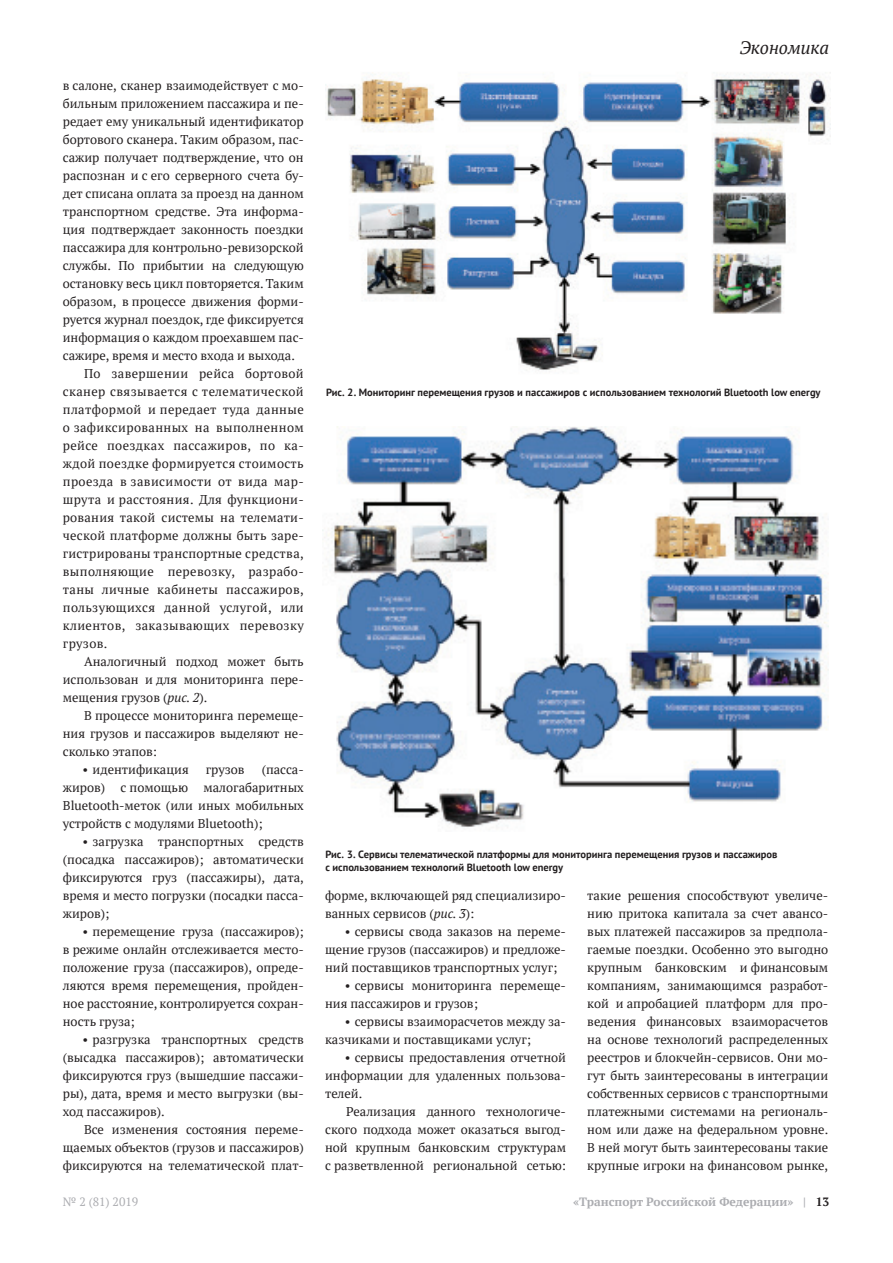
<style>
.page{position:relative;width:893px;height:1263px;background:#fff}
.page>*{position:absolute;margin:0;border:0;box-sizing:border-box;transform-origin:0 0}
.t1{font:italic 18px "PT Serif";color:#231f20}
.t2{font:12.75px/18px "PT Serif";color:#231f20;text-align:justify}
.t3{font:12.75px "PT Serif";letter-spacing:.03em;color:#231f20}
.t4{font:12.75px "PT Serif";letter-spacing:.02em;color:#231f20}
.t5{font:700 12px "PT Serif";color:#acadb1}
.t6{font:12px "PT Serif";color:#acadb1}
.t7{font:700 10.5px/12.6px "PT Sans";color:#231f20}
.s1{font-style:italic}
.s2{color:#231f20}
</style>
<div class="page">
<img style="left:322px;top:426px;width:507px;height:401px">
<img style="left:325px;top:72px;width:504px;height:299px">
<p class="t2" style="left:63px;top:76px;width:242px">в салоне, сканер взаимодействует с мо-</p>
<p class="t2" style="left:63px;top:94px;width:242px">бильным приложением пассажира и пе-</p>
<p class="t2" style="left:63px;top:112px;width:242px">редает ему уникальный идентификатор</p>
<p class="t2" style="left:63px;top:130px;width:242px">бортового сканера. Таким образом, пас-</p>
<p class="t2" style="left:63px;top:148px;width:242px">сажир получает подтверждение, что он</p>
<p class="t2" style="left:63px;top:166px;width:242px">распознан и с его серверного счета бу-</p>
<p class="t2" style="left:63px;top:184px;width:242px">дет списана оплата за проезд на данном</p>
<p class="t2" style="left:63px;top:202px;width:242px">транспортном средстве. Эта информа-</p>
<p class="t2" style="left:63px;top:220px;width:242px">ция подтверждает законность поездки</p>
<p class="t2" style="left:63px;top:238px;width:242px">пассажира для контрольно-ревизорской</p>
<p class="t2" style="left:63px;top:256px;width:242px">службы. По прибытии на следующую</p>
<p class="t2" style="left:63px;top:274px;width:242px">остановку весь цикл повторяется. Таким</p>
<p class="t2" style="left:63px;top:292px;width:242px">образом, в процессе движения форми-</p>
<p class="t2" style="left:63px;top:310px;width:242px">руется журнал поездок, где фиксируется</p>
<p class="t2" style="left:63px;top:328px;width:242px">информация о каждом проехавшем пас-</p>
<p class="t2" style="left:63px;top:346px;width:234px">сажире, время и место входа и выхода.</p>
<p class="t3" style="left:84px;top:365px;width:221px">По завершении рейса бортовой</p>
<p class="t3" style="left:63px;top:383px;width:242px">сканер связывается с телематической</p>
<p class="t3" style="left:63px;top:401px;width:242px">платформой и передает туда данные</p>
<p class="t3" style="left:63px;top:419px;width:242px">о зафиксированных на выполненном</p>
<p class="t3" style="left:63px;top:437px;width:242px">рейсе поездках пассажиров, по ка-</p>
<p class="t3" style="left:63px;top:455px;width:242px">ждой поездке формируется стоимость</p>
<p class="t3" style="left:63px;top:473px;width:242px">проезда в зависимости от вида мар-</p>
<p class="t4" style="left:63px;top:491px;width:242px">шрута и расстояния. Для функциони-</p>
<p class="t4" style="left:63px;top:509px;width:242px">рования такой системы на телемати-</p>
<p class="t4" style="left:63px;top:527px;width:242px">ческой платформе должны быть заре-</p>
<p class="t4" style="left:63px;top:545px;width:242px">гистрированы транспортные средства,</p>
<p class="t3" style="left:63px;top:563px;width:242px">выполняющие перевозку, разрабо-</p>
<p class="t3" style="left:63px;top:581px;width:242px">таны личные кабинеты пассажиров,</p>
<p class="t3" style="left:63px;top:599px;width:242px">пользующихся данной услугой, или</p>
<p class="t3" style="left:63px;top:617px;width:242px">клиентов, заказывающих перевозку</p>
<p class="t2" style="left:63px;top:634px;width:46px">грузов.</p>
<p class="t2" style="left:84px;top:652px;width:221px">Аналогичный подход может быть</p>
<p class="t2" style="left:63px;top:670px;width:242px">использован и для мониторинга пере-</p>
<p class="t2" style="left:63px;top:688px;width:146px">мещения грузов (<span class="s1">рис. 2</span>).</p>
<p class="t2" style="left:84px;top:706px;width:221px">В процессе мониторинга перемеще-</p>
<p class="t2" style="left:63px;top:724px;width:242px">ния грузов и пассажиров выделяют не-</p>
<p class="t2" style="left:63px;top:742px;width:96px">сколько этапов:</p>
<p class="t2" style="left:83px;top:760px;width:108px">• идентификация</p>
<p class="t2" style="left:206px;top:760px;width:40px">грузов</p>
<p class="t2" style="left:63px;top:760px;width:242px;text-indent:199px">(пасса&shy;жиров) с помощью малогабаритных Bluetooth-меток (или иных мобильных устройств с модулями Bluetooth);</p>
<p class="t2" style="left:63px;top:832px;width:242px;text-indent:20px">• загрузка транспортных средств (посадка пассажиров); автоматически фиксируются груз (пассажиры), дата, время и место погрузки (посадки пасса&shy;жиров);</p>
<p class="t2" style="left:63px;top:922px;width:242px;text-indent:20px">• перемещение груза (пассажиров); в режиме онлайн отслеживается место&shy;положение груза (пассажиров), опреде&shy;ляются время перемещения, пройден&shy;ное расстояние, контролируется сохран&shy;ность груза;</p>
<p class="t2" style="left:63px;top:1030px;width:242px;text-indent:20px">• разгрузка транспортных средств (высадка пассажиров); автоматически фиксируются груз (вышедшие пассажи&shy;ры), дата, время и место выгрузки (вы&shy;ход пассажиров).</p>
<p class="t2" style="left:63px;top:1121px;width:242px;text-indent:21px">Все изменения состояния переме&shy;щаемых объектов (грузов и пассажиров) фиксируются на телематической плат-</p>
<h1 class="t1" style="left:740px;top:36px;width:91px">Экономика</h1>
<p class="t7" style="left:326px;top:386px;width:496px">Рис. 2. Мониторинг перемещения грузов и пассажиров с использованием технологий Bluetooth low energy</p>
<p class="t7" style="left:325px;top:848px;width:454px">Рис. 3. Сервисы телематической платформы для мониторинга перемещения грузов и пассажиров с использованием технологий Bluetooth low energy</p>
<p class="t2" style="left:325px;top:887px;width:242px">форме, включающей ряд специализиро&shy;ванных сервисов (<span class="s1">рис. 3</span>):</p>
<p class="t2" style="left:325px;top:923px;width:242px;text-indent:20px">• сервисы свода заказов на переме&shy;щение грузов (пассажиров) и предложе&shy;ний поставщиков транспортных услуг;</p>
<p class="t2" style="left:325px;top:977px;width:242px;text-indent:20px">• сервисы мониторинга перемеще&shy;ния пассажиров и грузов;</p>
<p class="t2" style="left:325px;top:1013px;width:242px;text-indent:20px">• сервисы взаиморасчетов между за&shy;казчиками и поставщиками услуг;</p>
<p class="t2" style="left:325px;top:1049px;width:242px;text-indent:20px">• сервисы предоставления отчетной информации для удаленных пользова&shy;телей.</p>
<p class="t2" style="left:325px;top:1103px;width:242px;text-indent:21px">Реализация данного технологиче&shy;ского подхода может оказаться выгод&shy;ной крупным банковским структурам с разветвленной региональной сетью:</p>
<p class="t2" style="left:587px;top:887px;width:242px">такие решения способствуют увеличе&shy;нию притока капитала за счет авансо&shy;вых платежей пассажиров за предпола&shy;гаемые поездки. Особенно это выгодно крупным банковским и финансовым компаниям, занимающимся разработ&shy;кой и апробацией платформ для про&shy;ведения финансовых взаиморасчетов на основе технологий распределенных реестров и блокчейн-сервисов. Они мо&shy;гут быть заинтересованы в интеграции собственных сервисов с транспортными платежными системами на региональ&shy;ном или даже на федеральном уровне.<br>В ней могут быть заинтересованы такие крупные игроки на финансовом рынке,</p>
<p class="t6" style="left:63px;top:1194px;width:77px">№ 2 (81) 2019</p>
<p class="t5" style="left:573px;top:1194px;width:258px">«Транспорт Российской Федерации» | <span class="s2">13</span></p>
</div>
